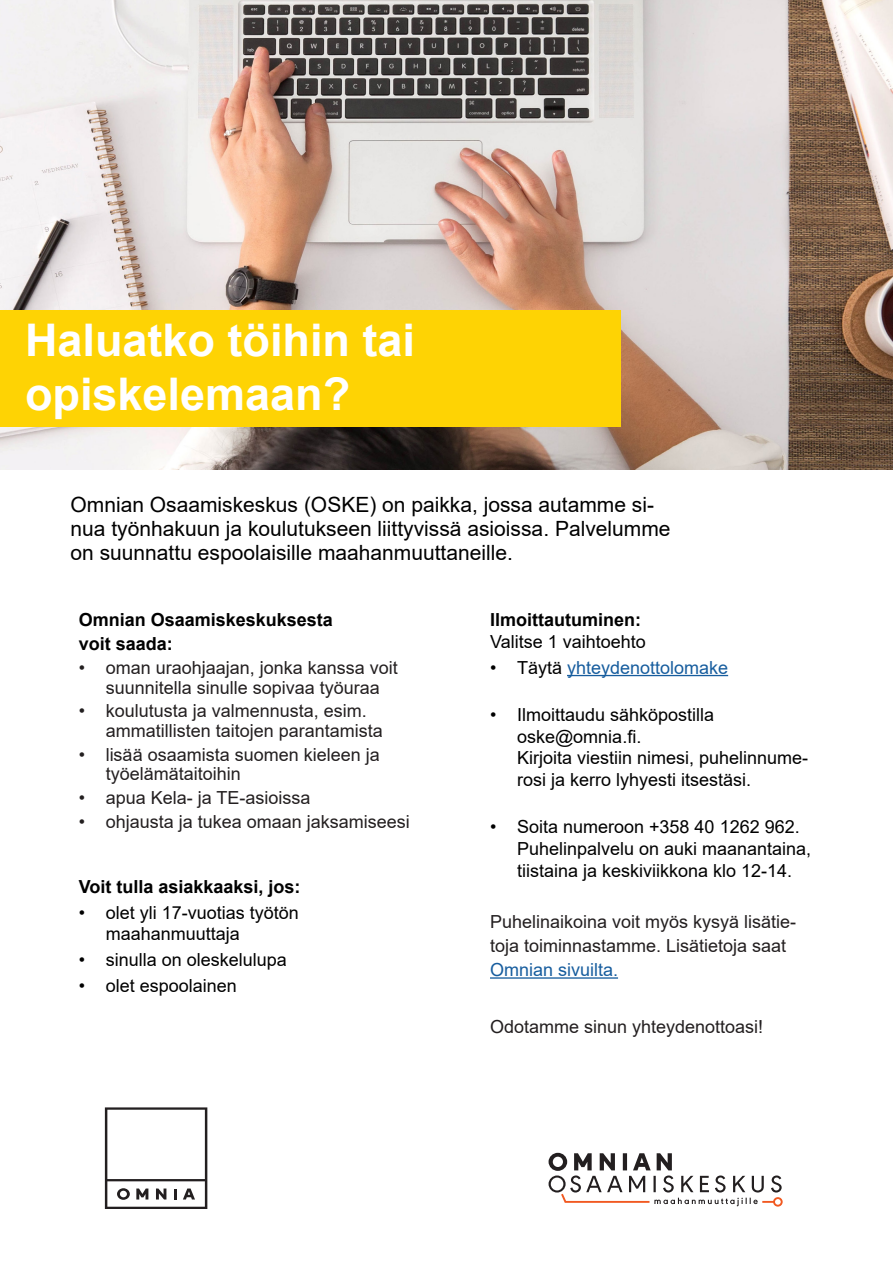
<style>
.page{position:relative;width:893px;height:1263px;background:#fff}
.page>*{position:absolute;margin:0;border:0;box-sizing:border-box;transform-origin:0 0}
.t1{font:700 45px/54px "Arial";color:#fff}
.VO_BUSSI{font:21px/24px "Arial";color:#000}
.VO_BUSSI-2{font:18px/19.5px "Arial";color:#231f20}
.VO_BUSSI-3{font:18px/21.6px "Arial";color:#000}
.VO_BUSSI-4{font:700 18px/24px "Arial";color:#000}
.t2{font:18px "Arial";color:#175d9e}
.s1{font-weight:700}
.s2{color:#000}
.s3{color:#175d9e}
</style>
<div class="page">
<img style="left:0;top:0;width:893px;height:469px">
<hr style="left:567px;top:675px;width:161px;height:1px;background:#175d9e">
<svg style="left:105px;top:1107px;width:102px;height:102px"></svg>
<svg style="left:549px;top:1153px;width:233px;height:53px"></svg>
<div style="left:773px;top:1197px;width:10px;height:9px;border:2px solid #f15921;border-radius:50%"></div>
<hr style="left:490px;top:977px;width:128px;height:2px;background:#175d9e">
<div style="left:0;top:310px;width:621px;height:116px;background:#fed304"></div>
<p class="t1" style="left:25px;top:314px;width:392px">Haluatko töihin tai opiskelemaan?</p>
<p class="VO_BUSSI" style="left:71px;top:492px;width:601px">Omnian Osaamiskeskus (OSKE) on paikka, jossa autamme si&shy;nua työnhakuun ja koulutukseen liittyvissä asioissa. Palvelumme on suunnattu espoolaisille maahanmuuttaneille.</p>
<p class="VO_BUSSI-4" style="left:79px;top:608px;width:256px">Omnian Osaamiskeskuksesta voit saada:</p>
<p class="VO_BUSSI-2" style="left:79px;top:658px;width:321px;text-align:center">• oman uraohjaajan, jonka kanssa voit suunnitella sinulle sopivaa työuraa</p>
<p class="VO_BUSSI-2" style="left:106px;top:701px;width:279px;text-indent:-27px">• koulutusta ja valmennusta, esim. ammatillisten taitojen parantamista</p>
<p class="VO_BUSSI-2" style="left:106px;top:744px;width:276px;text-indent:-27px">• lisää osaamista suomen kieleen ja työelämätaitoihin</p>
<p class="VO_BUSSI-2" style="left:79px;top:788px;width:233px">• apua Kela- ja TE-asioissa</p>
<p class="VO_BUSSI-2" style="left:79px;top:811px;width:333px">• ohjausta ja tukea omaan jaksamiseesi</p>
<p class="VO_BUSSI-4" style="left:79px;top:875px;width:223px">Voit tulla asiakkaaksi, jos:</p>
<p class="VO_BUSSI-3" style="left:106px;top:901px;width:195px;text-indent:-27px">• olet yli 17-vuotias työtön maahanmuuttaja</p>
<p class="VO_BUSSI-3" style="left:79px;top:949px;width:210px">• sinulla on oleskelulupa</p>
<p class="VO_BUSSI-3" style="left:79px;top:975px;width:160px">• olet espoolainen</p>
<p class="VO_BUSSI-3" style="left:490px;top:609px;width:157px"><span class="s1">Ilmoittautuminen:<br></span>Valitse 1 vaihtoehto</p>
<p class="t2" style="left:490px;top:655px;width:240px"><span class="s2">• Täytä</span> yhteydenottolomake</p>
<p class="VO_BUSSI-3" style="left:517px;top:704px;width:293px;text-indent:-27px">• Ilmoittaudu sähköpostilla oske@omnia.fi.<br>Kirjoita viestiin nimesi, puhelinnume&shy;rosi ja kerro lyhyesti itsestäsi.</p>
<p class="VO_BUSSI-3" style="left:517px;top:816px;width:296px;text-indent:-27px">• Soita numeroon +358 40 1262 962.<br>Puhelinpalvelu on auki maanantaina, tiistaina ja keskiviikkona klo 12-14.</p>
<p class="VO_BUSSI-2" style="left:490px;top:910px;width:308px;line-height:24px">Puhelinaikoina voit myös kysyä lisätie&shy;toja toiminnastamme. Lisätietoja saat<br><span class="s3">Omnian sivuilta.</span></p>
<p class="VO_BUSSI-2" style="left:490px;top:1016px;width:275px">Odotamme sinun yhteydenottoasi!</p>
</div>
